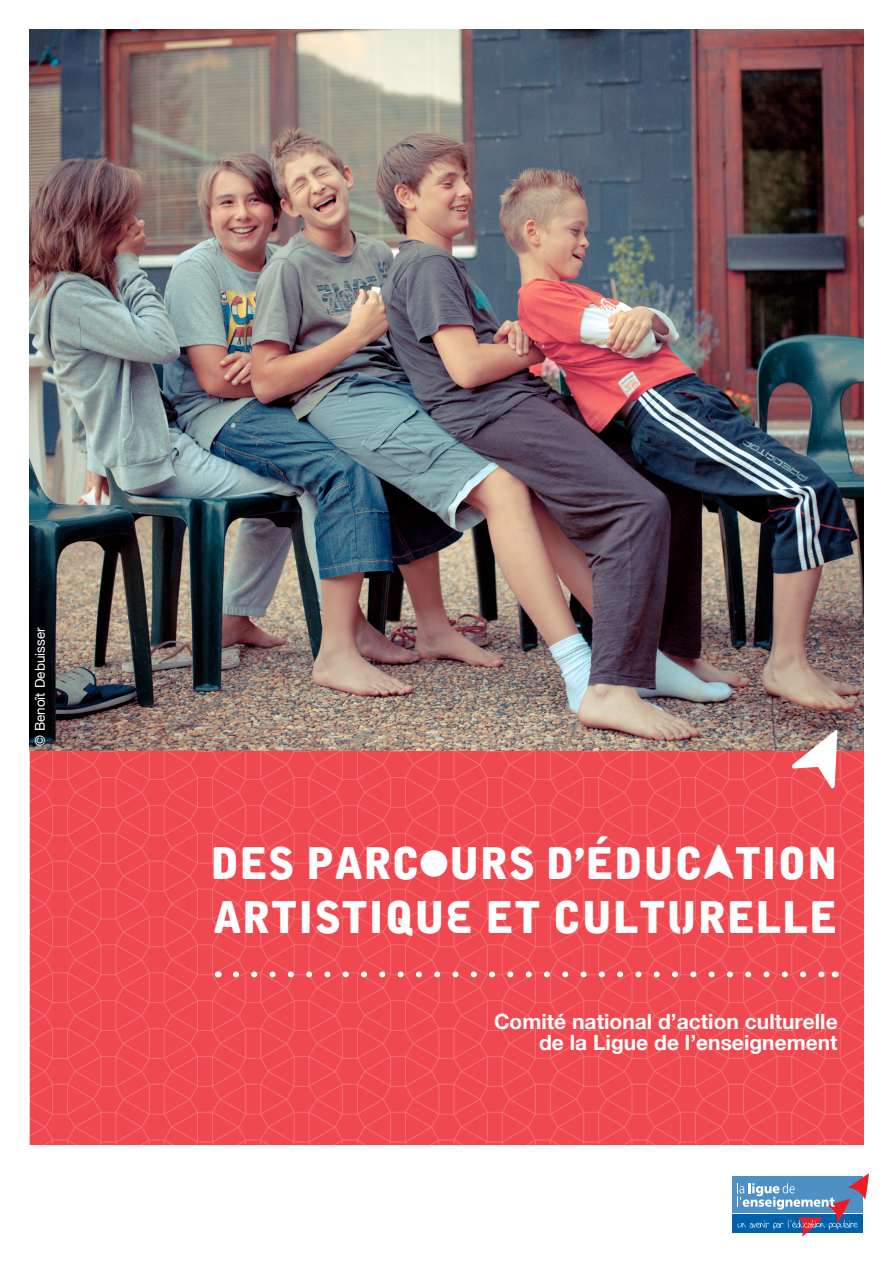
<style>
.page{position:relative;width:893px;height:1263px;background:#fff}
.page>*{position:absolute;margin:0;border:0;box-sizing:border-box;transform-origin:0 0}
.t1{font:43.5px/54px "Alpha Ligue";color:#fff}
.t2{font:700 21px/21px "Helvetica Neue";color:#fff;text-align:right}
.t3{font:13.5px "Helvetica Neue";color:#fff}
</style>
<div class="page">
<img style="left:30px;top:751px;width:833px;height:393px">
<svg style="left:236px;top:971px;width:590px;height:6px"></svg>
<img style="left:30px;top:30px;width:833px;height:721px">
<svg style="left:791px;top:729px;width:47px;height:60px"></svg>
<div style="left:733px;top:1176px;width:130px;height:37px;background:#4d90c3"></div>
<div style="left:733px;top:1214px;width:130px;height:19px;background:#0161aa"></div>
<svg style="left:737px;top:1173px;width:132px;height:63px"></svg>
<p class="t3" style="left:30px;top:746px;width:120px;rotate:-90deg">© Benoît Debuisser</p>
<h1 class="t1" style="left:210px;top:836px;width:629px">DES PARCOURS D’ÉDUCATION<br>ARTISTIQUE ET CULTURELLE</h1>
<p class="t2" style="left:494px;top:1012px;width:345px">Comité national d’action culturelle de la Ligue de l’enseignement</p>
</div>
